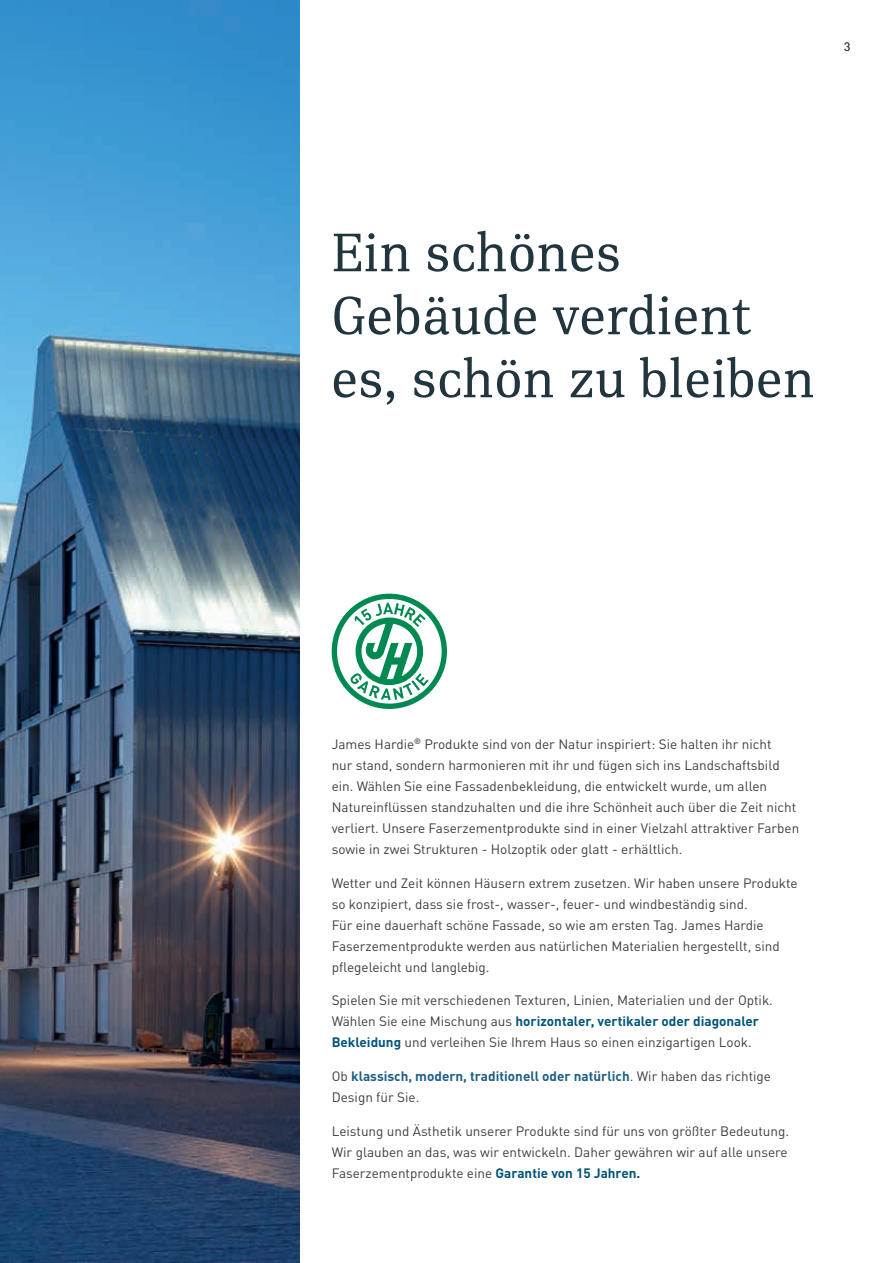
<style>
.page{position:relative;width:893px;height:1263px;background:#fff}
.page>*{position:absolute;margin:0;border:0;box-sizing:border-box;transform-origin:0 0}
.JH_-_Quote_-_18pt{font:54px/63px "PFDIN Serif";letter-spacing:.02em;color:#21353f}
.JH_-_Teaser_Text_-_9{font:13.5px/21px "DIN Pro";color:#3e3e3f}
.JH_-_Teaser_Text_-_9-2{font:700 13.5px/21px "DIN Pro";color:#1d6085}
.t1{font:12px "DIN Pro";color:#3e3e3f}
.s1{font-weight:700;color:#01557a}
.s2{font-weight:400;color:#3e3e3f}
</style>
<div class="page">
<img style="left:0;top:0;width:300px;height:1263px">
<div style="left:332px;top:594px;width:115px;height:115px;border:5px solid #008a52;border-radius:50%"></div>
<svg style="left:350px;top:603px;width:79px;height:97px"></svg>
<p class="t1" style="left:844px;top:39px;width:8px">3</p>
<p class="JH_-_Quote_-_18pt" style="left:332px;top:221px;width:484px">Ein schönes<br>Gebäude verdient es, schön zu bleiben</p>
<p class="JH_-_Teaser_Text_-_9" style="left:332px;top:733px;width:469px">James Hardie<sup>®</sup> Produkte sind von der Natur inspiriert: Sie halten ihr nicht<br>nur stand, sondern harmonieren mit ihr und fügen sich ins Landschaftsbild ein. Wählen Sie eine Fassadenbekleidung, die entwickelt wurde, um allen Natureinflüssen standzuhalten und die ihre Schönheit auch über die Zeit nicht verliert. Unsere Faserzementprodukte sind in einer Vielzahl attraktiver Farben sowie in zwei Strukturen - Holzoptik oder glatt - erhältlich.</p>
<p class="JH_-_Teaser_Text_-_9" style="left:332px;top:872px;width:468px">Wetter und Zeit können Häusern extrem zusetzen. Wir haben unsere Produkte so konzipiert, dass sie frost-, wasser-, feuer- und windbeständig sind.<br>Für eine dauerhaft schöne Fassade, so wie am ersten Tag. James Hardie Faserzementprodukte werden aus natürlichen Materialien hergestellt, sind pflegeleicht und langlebig.</p>
<p class="JH_-_Teaser_Text_-_9" style="left:332px;top:989px;width:443px">Spielen Sie mit verschiedenen Texturen, Linien, Materialien und der Optik.<br>Wählen Sie eine Mischung aus <span class="s1">horizontaler, vertikaler oder diagonaler<br>Bekleidung</span> und verleihen Sie Ihrem Haus so einen einzigartigen Look.</p>
<p class="JH_-_Teaser_Text_-_9-2" style="left:332px;top:1065px;width:441px"><span class="s2">Ob</span> klassisch, modern, traditionell oder natürlich<span class="s2">. Wir haben das richtige<br>Design für Sie.</span></p>
<p class="JH_-_Teaser_Text_-_9" style="left:332px;top:1120px;width:459px;text-align:justify">Leistung und Ästhetik unserer Produkte sind für uns von größter Bedeutung.<br>Wir glauben an das, was wir entwickeln. Daher gewähren wir auf alle unsere Faserzementprodukte eine <span class="s1">Garantie von 15 Jahren.</span></p>
</div>
